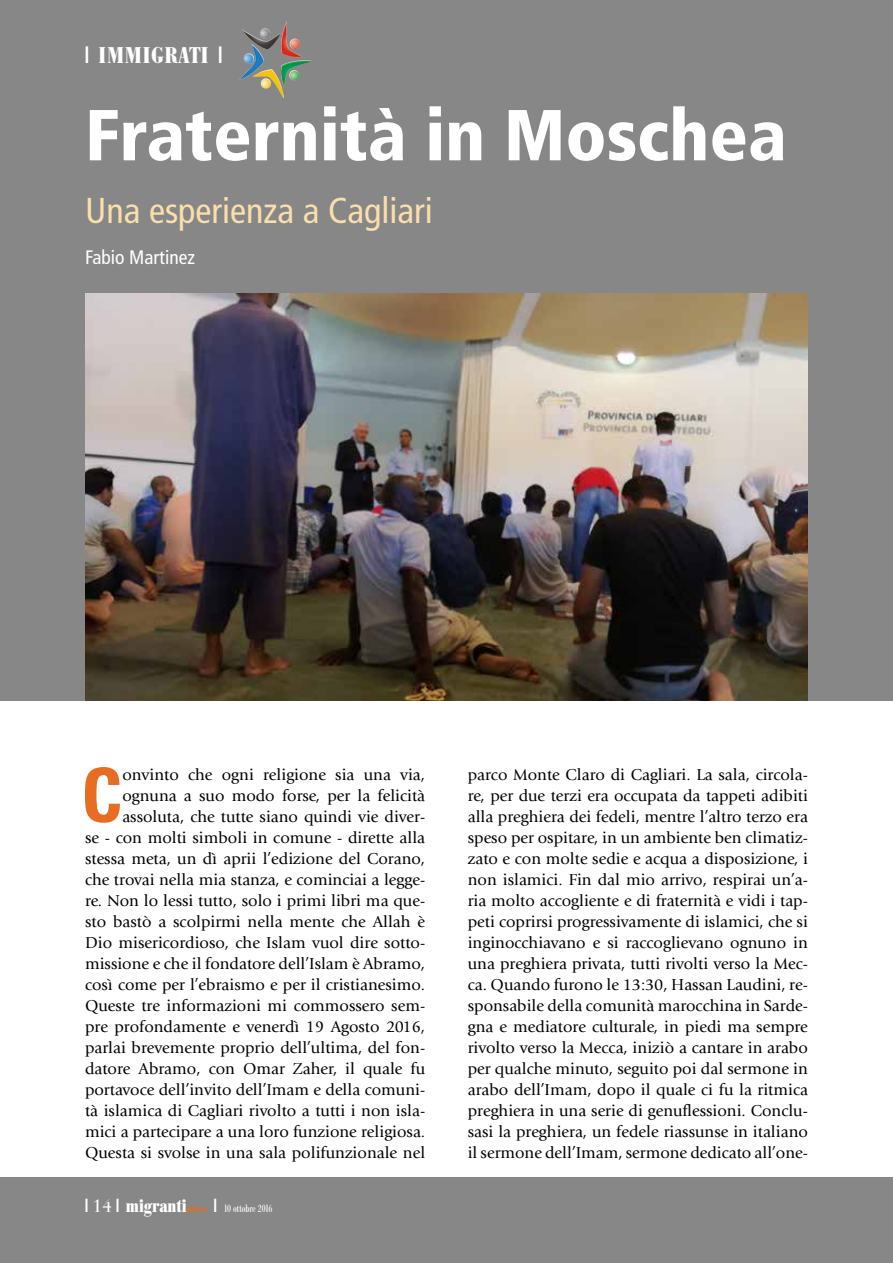
<style>
.page{position:relative;width:893px;height:1263px;background:#fff}
.page>*{position:absolute;margin:0;border:0;box-sizing:border-box;transform-origin:0 0}
.t1{font:700 condensed 74.7px "Univers";color:#e76d23}
.t2{font:900 condensed 72px "Frutiger";color:#fff}
.t3{font:condensed 36px "Frutiger";color:#fbdfab}
.t4{font:700 condensed 22.5px "Bodoni BE";letter-spacing:.04em;color:#fff}
.t5{font:condensed 19.5px "Frutiger";color:#fff}
.t6{font:700 condensed 18px "Bodoni BE";color:#fff}
.t7{font:16.5px/21px "Giovanni";color:#000;text-align:right}
.t8{font:condensed 10.5px "Bodoni BE";color:#fff}
.t9{font:700 condensed 7.5px "Bodoni BE";letter-spacing:.04em;color:#e76d23}
.s1{font-family:"False Positive BRK";font-weight:400;font-stretch:normal}
.s2{font-family:"Bauer Bodoni Std";font-weight:400;font-stretch:normal}
.s3{font-family:"False Positive BRK";font-stretch:normal;font-size:18px}
</style>
<div class="page">
<div style="left:0;top:0;width:893px;height:700px;background:#878787"></div>
<div style="left:0;top:1178px;width:893px;height:85px;background:#878787"></div>
<img style="left:238px;top:21px;width:75px;height:77px">
<img style="left:85px;top:294px;width:723px;height:406px">
<h3 class="t4" style="left:85px;top:43px;width:139px"><span class="s1">1</span> IMMIGRATI <span class="s1">1</span></h3>
<h2 class="t2" style="left:85px;top:92px;width:703px">Fraternità in Moschea</h2>
<h3 class="t3" style="left:85px;top:190px;width:349px">Una esperienza a Cagliari</h3>
<p class="t5" style="left:85px;top:246px;width:111px">Fabio Martinez</p>
<h1 class="t1" style="left:81px;top:749px;width:43px">C</h1>
<p class="t7" style="left:85px;top:764px;width:342px">onvinto che ogni religione sia una via, ognuna a suo modo forse, per la felicità assoluta, che tutte siano quindi vie diver-<br>se - con molti simboli in comune - dirette alla stessa meta, un dì aprii l’edizione del Corano, che trovai nella mia stanza, e cominciai a legge&shy;re. Non lo lessi tutto, solo i primi libri ma que&shy;sto bastò a scolpirmi nella mente che Allah è Dio misericordioso, che Islam vuol dire sotto&shy;missione e che il fondatore dell’Islam è Abramo, così come per l’ebraismo e per il cristianesimo.<br>Queste tre informazioni mi commossero sem&shy;pre profondamente e venerdì 19 Agosto 2016, parlai brevemente proprio dell’ultima, del fon&shy;datore Abramo, con Omar Zaher, il quale fu portavoce dell’invito dell’Imam e della comuni&shy;tà islamica di Cagliari rivolto a tutti i non isla&shy;mici a partecipare a una loro funzione religiosa.<br>Questa si svolse in una sala polifunzionale nel</p>
<p class="t7" style="left:468px;top:764px;width:342px;text-align:justify">parco Monte Claro di Cagliari. La sala, circola&shy;re, per due terzi era occupata da tappeti adibiti alla preghiera dei fedeli, mentre l’altro terzo era speso per ospitare, in un ambiente ben climatiz&shy;zato e con molte sedie e acqua a disposizione, i non islamici. Fin dal mio arrivo, respirai un’a&shy;ria molto accogliente e di fraternità e vidi i tap&shy;peti coprirsi progressivamente di islamici, che si inginocchiavano e si raccoglievano ognuno in una preghiera privata, tutti rivolti verso la Mec&shy;ca. Quando furono le 13:30, Hassan Laudini, re&shy;sponsabile della comunità marocchina in Sarde&shy;gna e mediatore culturale, in piedi ma sempre rivolto verso la Mecca, iniziò a cantare in arabo per qualche minuto, seguito poi dal sermone in arabo dell’Imam, dopo il quale ci fu la ritmica preghiera in una serie di genuflessioni. Conclu&shy;sasi la preghiera, un fedele riassunse in italiano il sermone dell’Imam, sermone dedicato all’one-</p>
<p class="t6" style="left:85px;top:1196px;width:103px"><span class="s1">1</span> <span class="s2">14</span> <span class="s1">1</span> migranti</p>
<p class="t9" style="left:187px;top:1205px;width:22px">PRESS</p>
<p class="t8" style="left:214px;top:1203px;width:60px"><span class="s3">1</span> 10 ottobre 2016</p>
</div>
